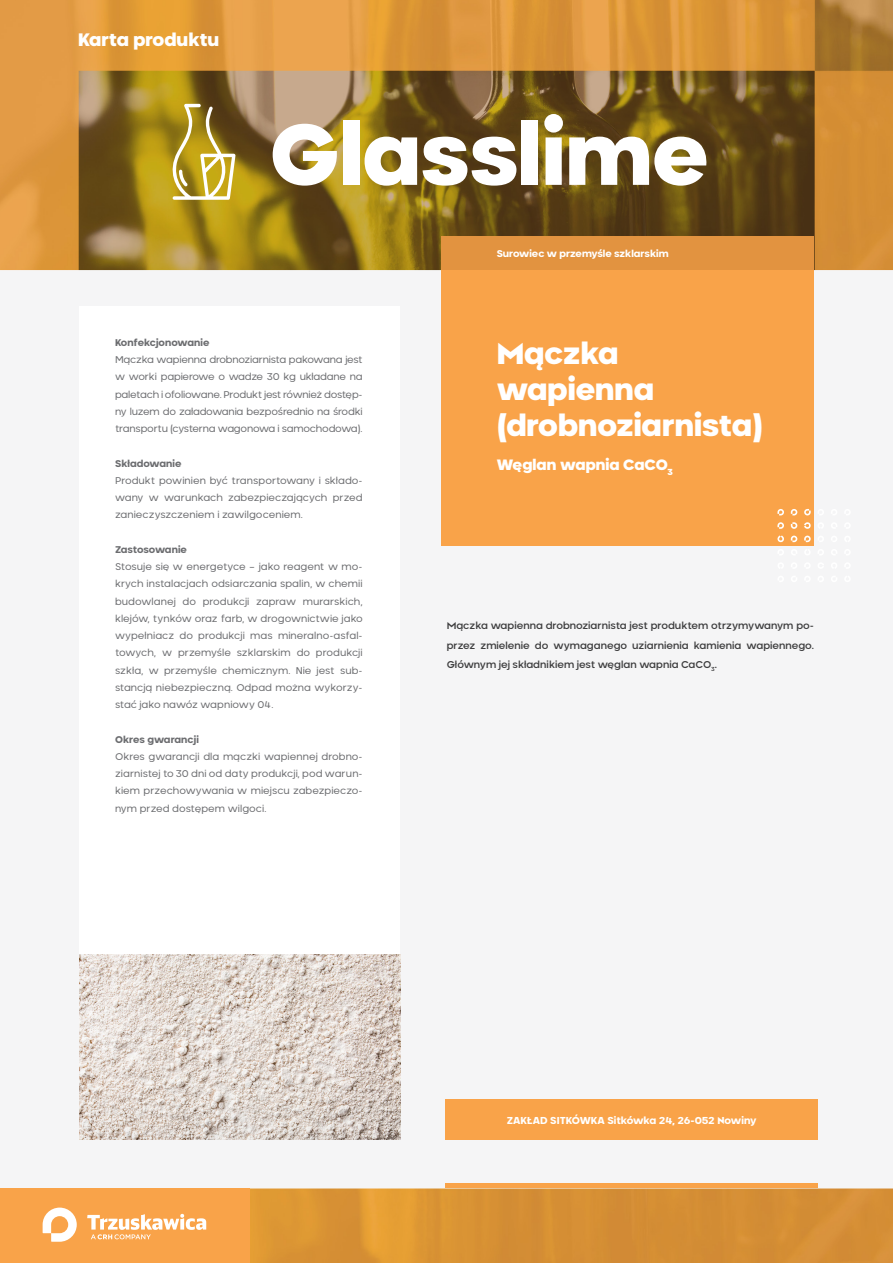
<style>
.page{position:relative;width:893px;height:1263px;background:#fff}
.page>*{position:absolute;margin:0;border:0;box-sizing:border-box;transform-origin:0 0}
.t1{font:900 86.25px "Neometric";color:#fff}
.t2{font:900 30px "Neometric";color:#fff}
.t3{font:900 18px "Neometric";color:#fff}
.t4{font:900 15px "Neometric";color:#fff}
.t5{font:800 10.05px "Neometric";letter-spacing:-.005em;color:#fff}
.t6{font:500 9.9px/19.2px "Neometric";color:#3e3e3f;text-align:justify}
.t7{font:9.75px/17.2px "Neometric";letter-spacing:-.005em;color:#6c6d70;text-align:justify}
.t8{font:800 9.75px "Neometric";letter-spacing:.005em;color:#6c6d70}
.t9{font:800 9.75px "Neometric";color:#fff}
</style>
<div class="page">
<img style="left:0;top:0;width:893px;height:1263px">
<div style="left:442px;top:236px;width:372px;height:34px;background:#e29340"></div>
<div style="left:79px;top:306px;width:321px;height:648px;background:#fff"></div>
<div style="left:0;top:1188px;width:249px;height:75px;background:#f9a349"></div>
<div style="left:445px;top:1183px;width:373px;height:5px;background:#f9a349"></div>
<div style="left:445px;top:1099px;width:373px;height:41px;background:#f9a349"></div>
<div style="left:442px;top:270px;width:372px;height:276px;background:#f9a349"></div>
<svg style="left:777px;top:509px;width:7px;height:6px"></svg>
<svg style="left:791px;top:509px;width:6px;height:6px"></svg>
<svg style="left:804px;top:509px;width:7px;height:6px"></svg>
<svg style="left:817px;top:509px;width:7px;height:6px"></svg>
<svg style="left:831px;top:509px;width:6px;height:6px"></svg>
<svg style="left:844px;top:509px;width:7px;height:6px"></svg>
<svg style="left:777px;top:522px;width:7px;height:7px"></svg>
<svg style="left:791px;top:522px;width:6px;height:7px"></svg>
<svg style="left:804px;top:522px;width:7px;height:7px"></svg>
<svg style="left:817px;top:522px;width:7px;height:7px"></svg>
<svg style="left:831px;top:522px;width:6px;height:7px"></svg>
<svg style="left:844px;top:522px;width:7px;height:7px"></svg>
<svg style="left:777px;top:535px;width:7px;height:7px"></svg>
<svg style="left:791px;top:536px;width:6px;height:6px"></svg>
<svg style="left:804px;top:536px;width:7px;height:6px"></svg>
<svg style="left:817px;top:536px;width:7px;height:6px"></svg>
<svg style="left:831px;top:536px;width:6px;height:6px"></svg>
<svg style="left:844px;top:535px;width:7px;height:7px"></svg>
<svg style="left:777px;top:549px;width:7px;height:6px"></svg>
<svg style="left:791px;top:549px;width:6px;height:6px"></svg>
<svg style="left:804px;top:549px;width:7px;height:7px"></svg>
<svg style="left:817px;top:549px;width:7px;height:6px"></svg>
<svg style="left:831px;top:549px;width:6px;height:6px"></svg>
<svg style="left:844px;top:549px;width:7px;height:6px"></svg>
<svg style="left:777px;top:562px;width:7px;height:7px"></svg>
<svg style="left:791px;top:562px;width:6px;height:7px"></svg>
<svg style="left:804px;top:562px;width:7px;height:7px"></svg>
<svg style="left:817px;top:562px;width:7px;height:7px"></svg>
<svg style="left:830px;top:562px;width:8px;height:7px"></svg>
<svg style="left:844px;top:562px;width:7px;height:7px"></svg>
<svg style="left:777px;top:576px;width:7px;height:6px"></svg>
<svg style="left:791px;top:576px;width:6px;height:6px"></svg>
<svg style="left:804px;top:576px;width:7px;height:6px"></svg>
<svg style="left:817px;top:576px;width:7px;height:6px"></svg>
<svg style="left:831px;top:576px;width:6px;height:6px"></svg>
<svg style="left:844px;top:575px;width:7px;height:7px"></svg>
<svg style="left:167px;top:104px;width:68px;height:96px"></svg>
<svg style="left:87px;top:1214px;width:119px;height:25px"></svg>
<svg style="left:43px;top:1207px;width:34px;height:35px"></svg>
<img style="left:79px;top:954px;width:321px;height:186px">
<p class="t3" style="left:78px;top:27px;width:143px">Karta produktu</p>
<p class="t1" style="left:270px;top:94px;width:440px">Glasslime</p>
<p class="t9" style="left:497px;top:247px;width:173px">Surowiec w przemyśle szklarskim</p>
<p class="t8" style="left:115px;top:336px;width:96px">Konfekcjonowanie</p>
<p class="t7" style="left:115px;top:351px;width:249px">Mączka wapienna drobnoziarnista pakowana jest w worki papierowe o wadze 30 kg układane na paletach i ofoliowane. Produkt jest również dostęp&shy;ny luzem do załadowania bezpośrednio na środki transportu (cysterna wagonowa i samochodowa).</p>
<p class="t8" style="left:115px;top:456px;width:68px">Składowanie</p>
<p class="t7" style="left:115px;top:471px;width:249px">Produkt powinien być transportowany i składo&shy;wany w warunkach zabezpieczających przed zanieczyszczeniem i zawilgoceniem.</p>
<p class="t8" style="left:115px;top:543px;width:73px">Zastosowanie</p>
<p class="t7" style="left:115px;top:558px;width:249px">Stosuje się w energetyce – jako reagent w mo&shy;krych instalacjach odsiarczania spalin, w chemii budowlanej do produkcji zapraw murarskich, klejów, tynków oraz farb, w drogownictwie jako wypełniacz do produkcji mas mineralno-asfal&shy;towych, w przemyśle szklarskim do produkcji szkła, w przemyśle chemicznym. Nie jest sub&shy;stancją niebezpieczną. Odpad można wykorzy&shy;stać jako nawóz wapniowy 04.</p>
<p class="t8" style="left:115px;top:732px;width:85px">Okres gwarancji</p>
<p class="t7" style="left:115px;top:747px;width:249px">Okres gwarancji dla mączki wapiennej drobno&shy;ziarnistej to 30 dni od daty produkcji, pod warun&shy;kiem przechowywania w miejscu zabezpieczo&shy;nym przed dostępem wilgoci.</p>
<p class="t2" style="left:497px;top:332px;width:123px">Mączka</p>
<p class="t2" style="left:497px;top:368px;width:159px">wapienna</p>
<p class="t2" style="left:497px;top:404px;width:268px">(drobnoziarnista)</p>
<p class="t4" style="left:497px;top:455px;width:178px">Węglan wapnia CaCO<sub>3</sub></p>
<p class="t6" style="left:447px;top:616px;width:369px">Mączka wapienna drobnoziarnista jest produktem otrzymywanym po&shy;przez zmielenie do wymaganego uziarnienia kamienia wapiennego.<br>Głównym jej składnikiem jest węglan wapnia CaCO<sub>3</sub>.</p>
<p class="t5" style="left:507px;top:1113px;width:251px">ZAKŁAD SITKÓWKA Sitkówka 24, 26-052 Nowiny</p>
</div>
